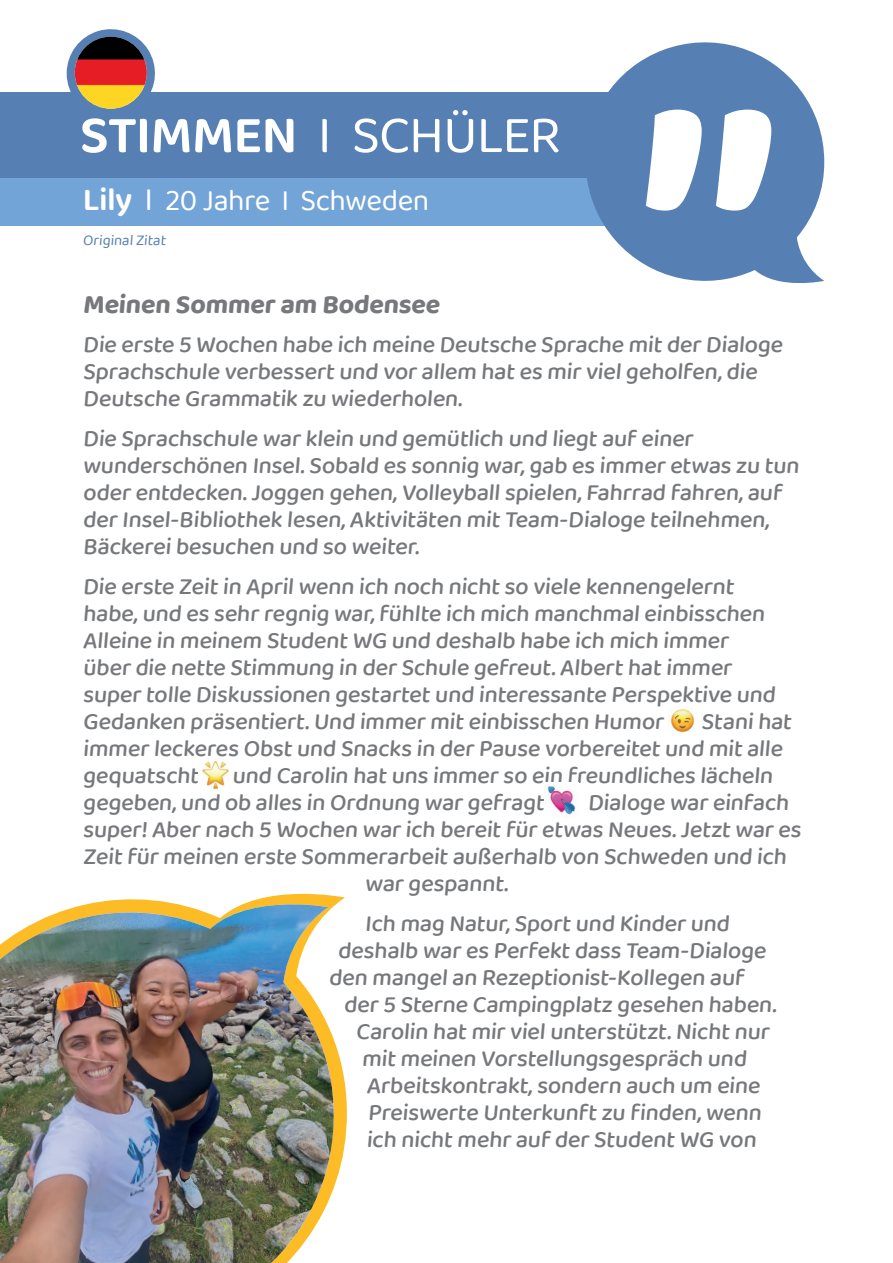
<style>
.page{position:relative;width:893px;height:1263px;background:#fff}
.page>*{position:absolute;margin:0;border:0;box-sizing:border-box;transform-origin:0 0}
.t1{font:54px "Baloo 2";letter-spacing:-.025em;color:#fff}
.t2{font:30px "Baloo 2";letter-spacing:-.02em;color:#fff}
.t3{font:700 27px "Baloo 2";color:#76787b}
.t4{font:500 24px/27px "Baloo 2";color:#76787b}
.t5{font:15px "Baloo 2";color:#567fb4}
.s1{font-weight:600}
.s2{font-weight:600;font-size:33px}
.s3{font-size:33px}
</style>
<div class="page">
<div style="left:0;top:92px;width:774px;height:87px;background:#567fb4"></div>
<div style="left:0;top:179px;width:774px;height:47px;background:#73a4d7"></div>
<img style="left:670px;top:708px;width:24px;height:25px">
<img style="left:202px;top:761px;width:27px;height:29px">
<img style="left:547px;top:786px;width:30px;height:29px">
<svg style="left:604px;top:42px;width:220px;height:241px;fill:#567fb4"></svg>
<svg style="left:254px;top:92px;width:520px;height:134px"></svg>
<svg style="left:336px;top:896px;width:11px;height:285px"></svg>
<img style="left:0;top:898px;width:335px;height:365px">
<svg style="left:67px;top:29px;width:88px;height:79px"></svg>
<img style="left:75px;top:37px;width:72px;height:72px;border-radius:36px">
<h1 class="t1" style="left:80px;top:97px;width:483px"><span class="s1">STIMMEN</span> I SCHÜLER</h1>
<p class="t2" style="left:83px;top:179px;width:348px"><span class="s2">Lily</span> <span class="s3">I</span> 20 Jahre I Schweden</p>
<p class="t5" style="left:83px;top:229px;width:86px">OriginalZitat</p>
<p class="t3" style="left:83px;top:287px;width:362px">Meinen Sommer am Bodensee</p>
<p class="t4" style="left:83px;top:332px;width:705px">Die erste 5 Wochen habe ich meine Deutsche Sprache mit der Dialoge<br>Sprachschule verbessert und vor allem hat es mir vielgeholfen,die<br>Deutsche Grammatik zu wiederholen.</p>
<p class="t4" style="left:83px;top:426px;width:721px">Die Sprachschule war klein und gemütlich und liegt auf einer wunderschönen Insel.Sobald es sonnig war,gab es immer etwas zu tun oder entdecken.Joggen gehen,Volleyballspielen,Fahrrad fahren,auf der Insel-Bibliothek lesen,Aktivitäten mit Team-Dialoge teilnehmen, Bäckereibesuchen und so weiter.</p>
<p class="t4" style="left:83px;top:574px;width:698px">Die erste Zeit in Aprilwenn ich noch nicht so viele kennengelernt habe,und es sehr regnig war,fühlte ich mich manchmaleinbisschen Alleine in meinem Student WG und deshalb habe ich mich immer über die nette Stimmung in der Schule gefreut.Albert hat immer super tolle Diskussionen gestartet und interessante Perspektive und Gedanken präsentiert.Und immer mit einbisschen Humor</p>
<p class="t4" style="left:83px;top:709px;width:713px;text-indent:618px">Stanihat immer leckeres Obst und Snacks in der Pause vorbereitet und mit alle gequatscht</p>
<p class="t4" style="left:83px;top:763px;width:695px;text-indent:149px">und Carolin hat uns immer so ein freundliches lächeln gegeben,und ob alles in Ordnung war gefragt</p>
<p class="t4" style="left:588px;top:790px;width:206px">Dialoge war einfach</p>
<p class="t4" style="left:83px;top:817px;width:723px">super!Aber nach 5 Wochen war ich bereit für etwas Neues.Jetzt war es</p>
<p class="t4" style="left:83px;top:844px;width:708px">Zeit für meinen erste Sommerarbeit außerhalb von Schweden und ich</p>
<p class="t4" style="left:365px;top:871px;width:148px">war gespannt.</p>
<p class="t4" style="left:365px;top:910px;width:369px">Ich mag Natur,Sport und Kinder und</p>
<p class="t4" style="left:338px;top:937px;width:433px">deshalb war es Perfekt dass Team-Dialoge</p>
<p class="t4" style="left:329px;top:964px;width:420px">den mangelan Rezeptionist-Kollegen auf</p>
<p class="t4" style="left:344px;top:991px;width:437px">der 5 Sterne Campingplatz gesehen haben.</p>
<p class="t4" style="left:356px;top:1018px;width:418px">Carolin hat mir vielunterstützt.Nicht nur</p>
<p class="t4" style="left:362px;top:1045px;width:390px">mit meinen Vorstellungsgespräch und</p>
<p class="t4" style="left:366px;top:1072px;width:399px">Arbeitskontrakt,sondern auch um eine</p>
<p class="t4" style="left:368px;top:1099px;width:398px">Preiswerte Unterkunft zu finden,wenn</p>
<p class="t4" style="left:366px;top:1126px;width:395px">ich nicht mehr auf der Student WG von</p>
</div>
